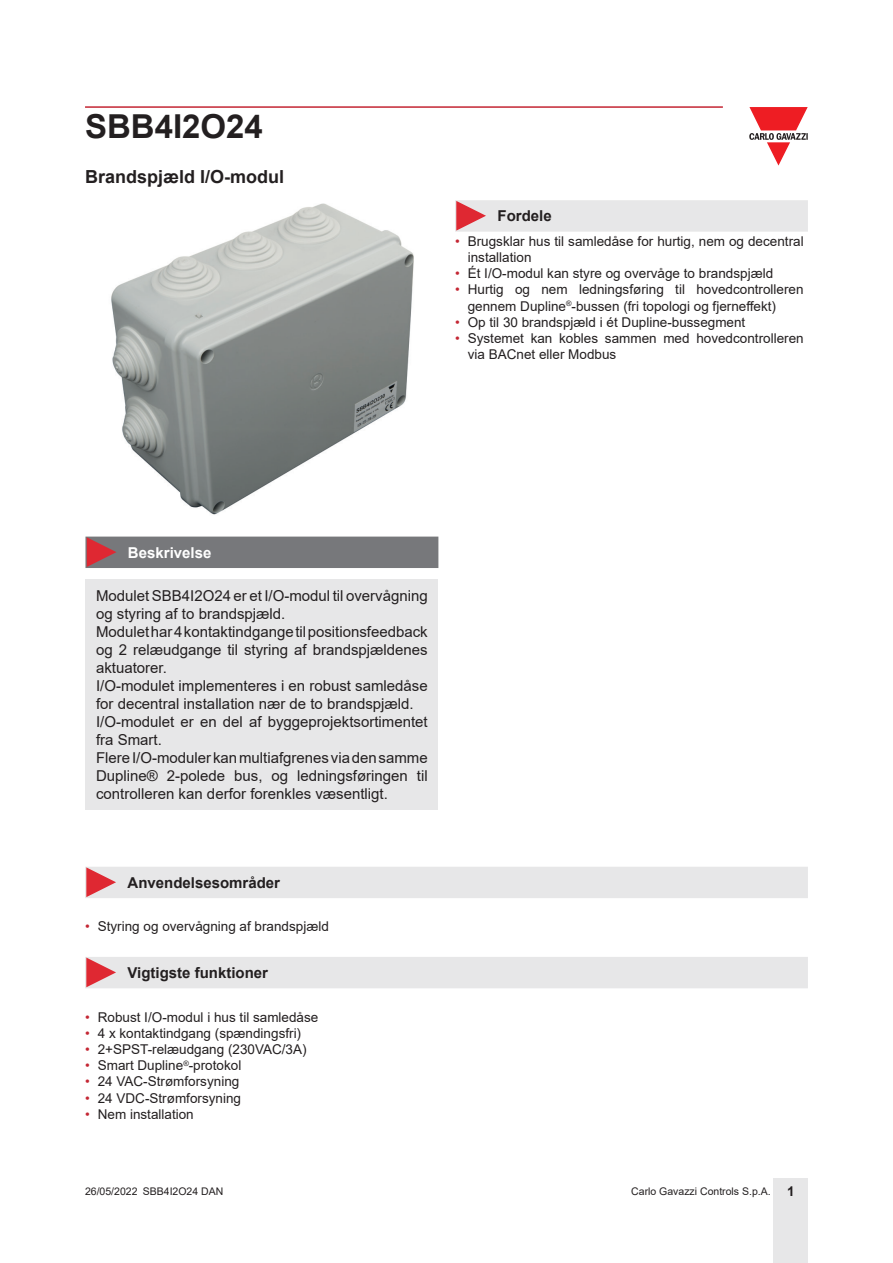
<style>
.page{position:relative;width:893px;height:1263px;background:#fff}
.page>*{position:absolute;margin:0;border:0;box-sizing:border-box;transform-origin:0 0}
.t1{font:700 33px "Arial";color:#231f20}
.Titolo02{font:700 18px "Arial";color:#231f20}
.Testo{font:15px/18px "Arial";color:#231f20}
.Titolo03{font:700 15px "Arial";color:#231f20}
.Titolo04{font:700 15px "Arial";color:#fff}
.t2{font:13.5px/16.2px "Arial";color:#231f20}
.t3{font:10.5px "Arial";color:#231f20}
.s1{color:#c42633}
.s2{font-weight:700;font-size:13.5px}
</style>
<div class="page">
<hr style="left:85px;top:106px;width:638px;height:2px;background:#c42633">
<div style="left:774px;top:1178px;width:34px;height:85px;background:#e7e7e8"></div>
<svg style="left:749px;top:107px;width:59px;height:59px"></svg>
<div style="left:85px;top:580px;width:353px;height:230px;background:#e7e7e8"></div>
<img style="left:111px;top:203px;width:303px;height:312px">
<div style="left:85px;top:537px;width:353px;height:31px;background:#77787b"></div>
<div style="left:455px;top:200px;width:353px;height:32px;background:#e7e7e8"></div>
<div style="left:85px;top:867px;width:723px;height:31px;background:#e7e7e8"></div>
<div style="left:85px;top:957px;width:723px;height:31px;background:#e7e7e8"></div>
<h1 class="t1" style="left:85px;top:103px;width:179px">SBB4I2O24</h1>
<p class="Titolo02" style="left:85px;top:164px;width:201px">Brandspjæld I/O-modul</p>
<p class="Titolo03" style="left:497px;top:206px;width:56px">Fordele</p>
<p class="t2" style="left:468px;top:233px;width:337px;text-indent:-13px"><span class="s1">•</span> Brugsklar hus til samledåse for hurtig, nem og decentral installation</p>
<p class="t2" style="left:455px;top:265px;width:320px"><span class="s1">•</span> Ét I/O-modul kan styre og overvåge to brandspjæld</p>
<p class="t2" style="left:468px;top:281px;width:337px;text-indent:-13px"><span class="s1">•</span> Hurtig og nem ledningsføring til hovedcontrolleren gennem Dupline<sup>®</sup>-bussen (fri topologi og fjerneffekt)</p>
<p class="t2" style="left:455px;top:314px;width:292px"><span class="s1">•</span> Op til 30 brandspjæld i ét Dupline-bussegment</p>
<p class="t2" style="left:468px;top:330px;width:337px;text-indent:-13px"><span class="s1">•</span> Systemet kan kobles sammen med hovedcontrolleren via BACnet eller Modbus</p>
<p class="Titolo04" style="left:128px;top:542px;width:85px">Beskrivelse</p>
<p class="Testo" style="left:96px;top:587px;width:333px">Modulet SBB4I2O24 er et I/O-modul til overvågning og styring af to brandspjæld.</p>
<p class="Testo" style="left:96px;top:623px;width:333px;text-align:justify">Modulet har 4 kontaktindgange til positionsfeedback og 2 relæudgange til styring af brandspjældenes aktuatorer.</p>
<p class="Testo" style="left:96px;top:677px;width:333px">I/O-modulet implementeres i en robust samledåse for decentral installation nær de to brandspjæld.</p>
<p class="Testo" style="left:96px;top:713px;width:333px">I/O-modulet er en del af byggeprojektsortimentet fra Smart.</p>
<p class="Testo" style="left:96px;top:749px;width:333px;text-align:justify">Flere I/O-moduler kan multiafgrenes via den samme Dupline® 2-polede bus, og ledningsføringen til controlleren kan derfor forenkles væsentligt.</p>
<p class="Titolo03" style="left:128px;top:872px;width:154px">Anvendelsesområder</p>
<p class="t2" style="left:85px;top:918px;width:245px"><span class="s1">•</span> Styring og overvågning af brandspjæld</p>
<p class="Titolo03" style="left:128px;top:962px;width:142px">Vigtigste funktioner</p>
<p class="t2" style="left:85px;top:1008px;width:235px"><span class="s1">•</span> Robust I/O-modul i hus til samledåse</p>
<p class="t2" style="left:85px;top:1025px;width:218px"><span class="s1">•</span> 4 x kontaktindgang (spændingsfri)</p>
<p class="t2" style="left:85px;top:1041px;width:223px"><span class="s1">•</span> 2+SPST-relæudgang (230VAC/3A)</p>
<p class="t2" style="left:85px;top:1057px;width:158px"><span class="s1">•</span> Smart Dupline<sup>®</sup>-protokol</p>
<p class="t2" style="left:85px;top:1073px;width:156px"><span class="s1">•</span> 24 VAC-Strømforsyning</p>
<p class="t2" style="left:85px;top:1089px;width:158px"><span class="s1">•</span> 24 VDC-Strømforsyning</p>
<p class="t2" style="left:85px;top:1106px;width:110px"><span class="s1">•</span> Nem installation</p>
<p class="t3" style="left:85px;top:1183px;width:140px">26/05/2022 SBB4I2O24 DAN</p>
<p class="t3" style="left:631px;top:1183px;width:165px">Carlo Gavazzi Controls S.p.A. <span class="s2">1</span></p>
</div>
